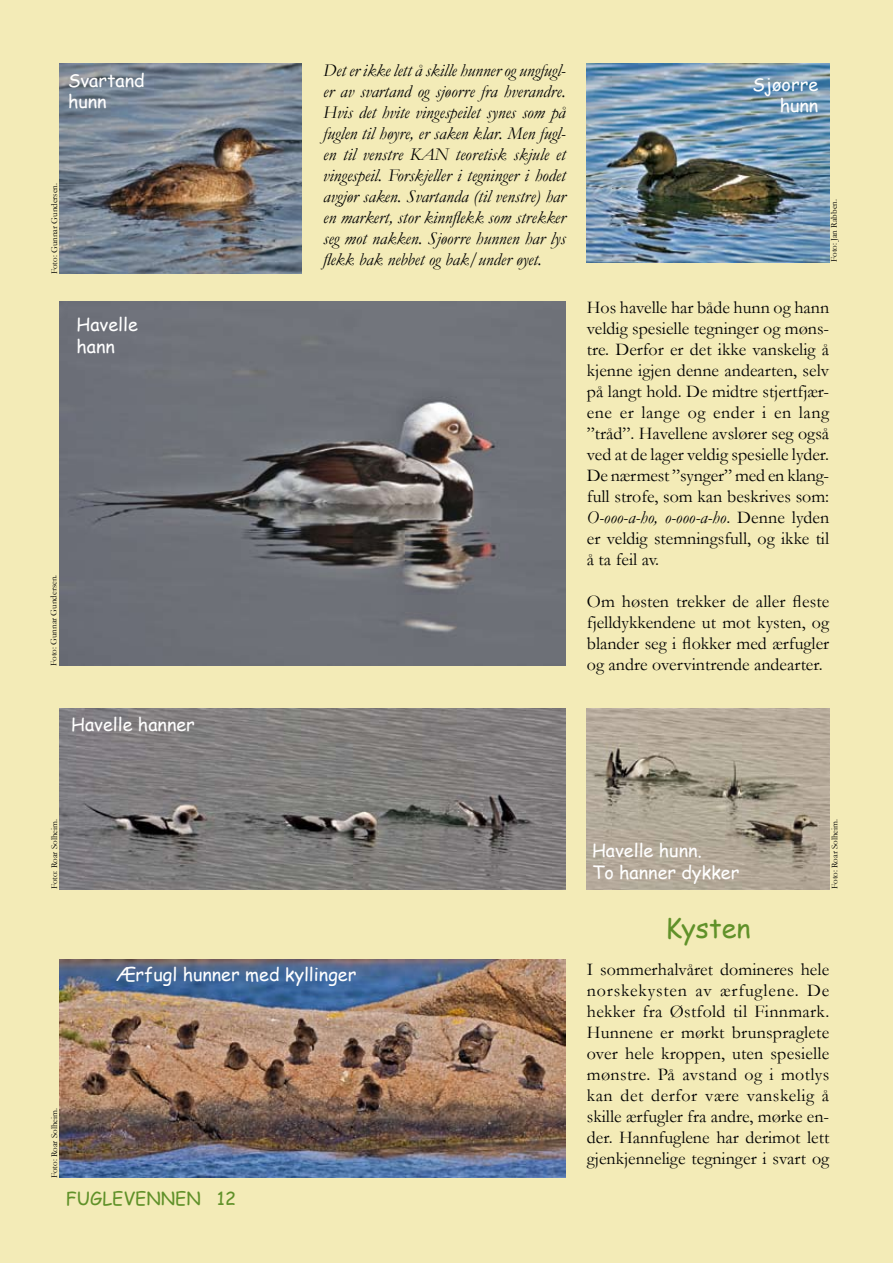
<style>
.page{position:relative;width:893px;height:1263px;background:#f3ebb7}
.page>*{position:absolute;margin:0;border:0;box-sizing:border-box;transform-origin:0 0}
.t1{font:27px "Comic Sans MS";color:#609129}
.t2{font:18px/21px "Garamond";color:#000;text-align:justify}
.t3{font:italic 18px/21px "Garamond";color:#000;text-align:justify}
.t4{font:18px/21.6px "Comic Sans MS";color:#fff}
.t5{font:18px "Comic Sans MS";color:#609129}
.t6{font:9px "Garamond";color:#000}
.s1{font-style:italic}
</style>
<div class="page">
<img style="left:59px;top:301px;width:507px;height:365px">
<img style="left:60px;top:708px;width:506px;height:181px">
<img style="left:587px;top:708px;width:242px;height:181px">
<img style="left:60px;top:64px;width:242px;height:210px">
<img style="left:587px;top:64px;width:242px;height:198px">
<img style="left:59px;top:959px;width:507px;height:219px">
<p class="t6" style="left:48px;top:274px;width:92px;rotate:-90deg">Foto: Gunnar Gundersen.</p>
<p class="t6" style="left:48px;top:666px;width:92px;rotate:-90deg">Foto: Gunnar Gundersen.</p>
<p class="t3" style="left:323px;top:59px;width:244px">Det er ikke lett å skille hunner og ungfugl&shy;er av svartand og sjøorre fra hverandre.<br>Hvis det hvite vingespeilet synes som på fuglen til høyre, er saken klar. Men fugl&shy;en til venstre KAN teoretisk skjule et vingespeil. Forskjeller i tegninger i hodet avgjør saken. Svartanda (til venstre) har en markert, stor kinnflekk som strekker seg mot nakken. Sjøorre hunnen har lys flekk bak nebbet og bak/under øyet.</p>
<p class="t4" style="left:68px;top:69px;width:78px">Svartand hunn</p>
<p class="t4" style="left:752px;top:73px;width:67px;text-align:right">Sjøorre hunn</p>
<p class="t6" style="left:828px;top:262px;width:64px;rotate:-90deg">Foto: Jan Rabben.</p>
<p class="t4" style="left:77px;top:313px;width:63px">Havelle hann</p>
<p class="t2" style="left:587px;top:296px;width:244px">Hos havelle har både hunn og hann veldig spesielle tegninger og møns&shy;tre. Derfor er det ikke vanskelig å kjenne igjen denne andearten, selv på langt hold. De midtre stjertfjær&shy;ene er lange og ender i en lang ”tråd”. Havellene avslører seg også ved at de lager veldig spesielle lyder.<br>De nærmest ”synger” med en klang&shy;full strofe, som kan beskrives som:<br><span class="s1">O-ooo-a-ho, o-ooo-a-ho</span>. Denne lyden er veldig stemningsfull, og ikke til å ta feil av.</p>
<p class="t2" style="left:587px;top:590px;width:244px">Om høsten trekker de aller fleste fjelldykkendene ut mot kysten, og blander seg i flokker med ærfugler og andre overvintrende andearter.</p>
<p class="t4" style="left:71px;top:713px;width:125px">Havelle hanner</p>
<p class="t6" style="left:48px;top:889px;width:71px;rotate:-90deg">Foto: Roar Solheim.</p>
<p class="t4" style="left:116px;top:963px;width:242px">Ærfugl hunner med kyllinger</p>
<p class="t6" style="left:48px;top:1178px;width:71px;rotate:-90deg">Foto: Roar Solheim.</p>
<p class="t5" style="left:66px;top:1185px;width:172px">FUGLEVENNEN 12</p>
<p class="t4" style="left:592px;top:839px;width:149px">Havelle hunn.<br>To hanner dykker</p>
<h1 class="t1" style="left:665px;top:908px;width:87px">Kysten</h1>
<p class="t6" style="left:828px;top:889px;width:71px;rotate:-90deg">Foto: Roar Solheim.</p>
<p class="t2" style="left:587px;top:958px;width:244px">I sommerhalvåret domineres hele norskekysten av ærfuglene. De hekker fra Østfold til Finnmark.<br>Hunnene er mørkt brunspraglete over hele kroppen, uten spesielle mønstre. På avstand og i motlys kan det derfor være vanskelig å skille ærfugler fra andre, mørke en&shy;der. Hannfuglene har derimot lett gjenkjennelige tegninger i svart og</p>
</div>
